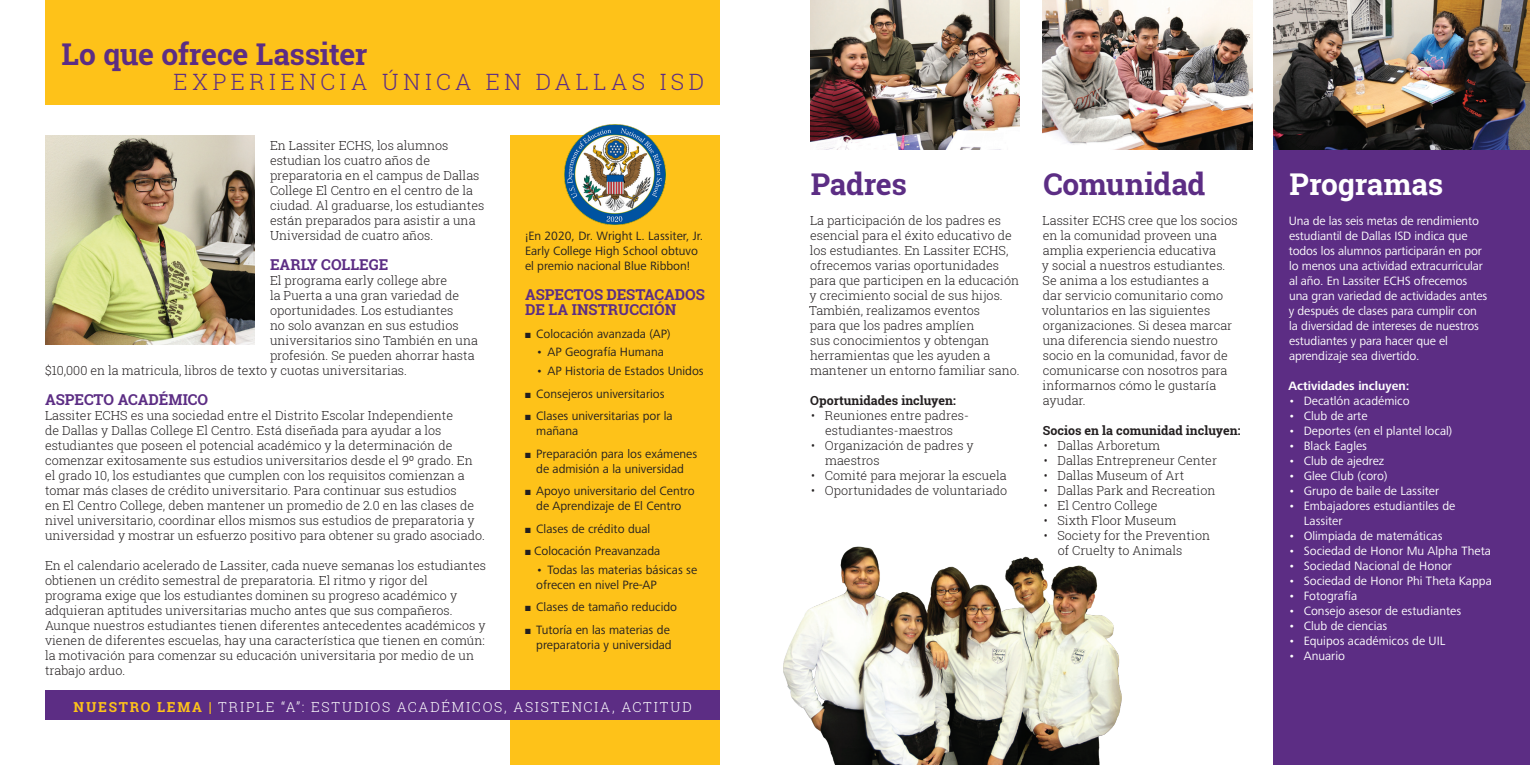
<style>
.page{position:relative;width:1530px;height:765px;background:#fff}
.page>*{position:absolute;margin:0;border:0;box-sizing:border-box;transform-origin:0 0}
.t1{font:700 30px "Roboto Slab";letter-spacing:-.01em;color:#5c2d84}
.t2{font:700 30px "Roboto Slab";letter-spacing:-.01em;color:#fff}
.t3{font:300 22.5px "Roboto Slab";letter-spacing:.2em;color:#5c2d84}
.t4{font:700 15px/15px "Roboto Slab";color:#5c2d84}
.t5{font:300 13.75px "Roboto Slab";letter-spacing:.13em;color:#fff}
.t6{font:300 12.5px/15px "Roboto Slab";color:#231f20}
.t7{font:12.5px/15px "Frutiger Next Pro";color:#fff}
.t8{font:12.5px/15px "Frutiger Next Pro";color:#231f20}
.t9{font:700 12.5px "Roboto Slab";color:#231f20}
.t10{font:700 12.5px "Frutiger Next Pro";color:#fff}
.s1{font-weight:700;color:#fec219}
</style>
<div class="page">
<div style="left:45px;top:0;width:675px;height:105px;background:#fec219"></div>
<div style="left:510px;top:135px;width:210px;height:630px;background:#fec219"></div>
<img style="left:45px;top:135px;width:210px;height:210px">
<div style="left:1274px;top:0;width:256px;height:765px;background:#5c2d84"></div>
<img style="left:810px;top:0;width:210px;height:150px">
<img style="left:1042px;top:0;width:210px;height:150px">
<div style="left:45px;top:690px;width:675px;height:30px;background:#5c2d84"></div>
<img style="left:1274px;top:0;width:256px;height:150px">
<img style="left:783px;top:547px;width:338px;height:218px">
<img style="left:565px;top:124px;width:100px;height:101px">
<p class="t1" style="left:62px;top:34px;width:307px">Lo que ofrece Lassiter</p>
<p class="t3" style="left:174px;top:66px;width:532px">EXPERIENCIA ÚNICA EN DALLAS ISD</p>
<p class="t6" style="left:270px;top:138px;width:216px">En Lassiter ECHS, los alumnos estudian los cuatro años de preparatoria en el campus de Dallas<br>College El Centro en el centro de la ciudad. Al graduarse, los estudiantes están preparados para asistir a una<br>Universidad de cuatro años.</p>
<p class="t4" style="left:270px;top:257px;width:120px">EARLY COLLEGE</p>
<p class="t6" style="left:270px;top:273px;width:179px">El programa early college abre</p>
<p class="t6" style="left:270px;top:288px;width:191px">la Puerta a una gran variedad de</p>
<p class="t6" style="left:270px;top:303px;width:185px">oportunidades. Los estudiantes</p>
<p class="t6" style="left:270px;top:318px;width:190px">no solo avanzan en sus estudios</p>
<p class="t6" style="left:270px;top:333px;width:210px">universitarios sino También en una</p>
<p class="t6" style="left:270px;top:348px;width:206px">profesión. Se pueden ahorrar hasta</p>
<p class="t6" style="left:45px;top:363px;width:364px">$10,000 en la matricula, libros de texto y cuotas universitarias.</p>
<p class="t4" style="left:45px;top:392px;width:165px">ASPECTO ACADÉMICO</p>
<p class="t6" style="left:45px;top:408px;width:442px">Lassiter ECHS es una sociedad entre el Distrito Escolar Independiente<br>de Dallas y Dallas College El Centro. Está diseñada para ayudar a los estudiantes que poseen el potencial académico y la determinación de comenzar exitosamente sus estudios universitarios desde el 9º grado. En el grado 10, los estudiantes que cumplen con los requisitos comienzan a tomar más clases de crédito universitario. Para continuar sus estudios<br>en El Centro College, deben mantener un promedio de 2.0 en las clases de nivel universitario, coordinar ellos mismos sus estudios de preparatoria y universidad y mostrar un esfuerzo positivo para obtener su grado asociado.</p>
<p class="t6" style="left:45px;top:558px;width:443px">En el calendario acelerado de Lassiter, cada nueve semanas los estudiantes obtienen un crédito semestral de preparatoria. El ritmo y rigor del programa exige que los estudiantes dominen su progreso académico y adquieran aptitudes universitarias mucho antes que sus compañeros.<br>Aunque nuestros estudiantes tienen diferentes antecedentes académicos y vienen de diferentes escuelas, hay una característica que tienen en común: la motivación para comenzar su educación universitaria por medio de un trabajo arduo.</p>
<p class="t8" style="left:525px;top:228px;width:180px">¡En 2020, Dr. Wright L. Lassiter, Jr.<br>Early College High School obtuvo el premio nacional Blue Ribbon!</p>
<p class="t4" style="left:525px;top:287px;width:181px">ASPECTOS DESTACADOS<br>DE LA INSTRUCCIÓN</p>
<p class="t8" style="left:525px;top:326px;width:147px">■ Colocación avanzada (AP)</p>
<p class="t8" style="left:536px;top:345px;width:129px">• AP Geografía Humana</p>
<p class="t8" style="left:536px;top:363px;width:169px">• AP Historia de Estados Unidos</p>
<p class="t8" style="left:525px;top:386px;width:141px">■ Consejeros universitarios</p>
<p class="t8" style="left:536px;top:408px;width:138px;text-indent:-11px">■ Clases universitarias por la mañana</p>
<p class="t8" style="left:525px;top:446px;width:174px;text-align:center">■ Preparación para los exámenes de admisión a la universidad</p>
<p class="t8" style="left:525px;top:483px;width:171px;text-align:center">■ Apoyo universitario del Centro de Aprendizaje de El Centro</p>
<p class="t8" style="left:525px;top:521px;width:127px">■ Clases de crédito dual</p>
<p class="t8" style="left:525px;top:543px;width:137px">■ Colocación Preavanzada</p>
<p class="t8" style="left:536px;top:562px;width:163px">• Todas las materias básicas se ofrecen en nivel Pre-AP</p>
<p class="t8" style="left:525px;top:600px;width:154px">■ Clases de tamaño reducido</p>
<p class="t8" style="left:525px;top:622px;width:148px;text-align:right">■ Tutoría en las materias de preparatoria y universidad</p>
<p class="t5" style="left:74px;top:698px;width:620px"><span class="s1">NUESTRO LEMA |</span> TRIPLE “A”: ESTUDIOS ACADÉMICOS, ASISTENCIA, ACTITUD</p>
<p class="t1" style="left:811px;top:164px;width:98px">Padres</p>
<p class="t6" style="left:809px;top:213px;width:212px">La participación de los padres es esencial para el éxito educativo de los estudiantes. En Lassiter ECHS, ofrecemos varias oportunidades para que participen en la educación y crecimiento social de sus hijos.<br>También, realizamos eventos<br>para que los padres amplíen<br>sus conocimientos y obtengan herramientas que les ayuden a mantener un entorno familiar sano.</p>
<p class="t9" style="left:810px;top:392px;width:147px">Oportunidades incluyen:</p>
<p class="t6" style="left:811px;top:408px;width:159px;text-align:center">• Reuniones entre padres&shy;estudiantes-maestros</p>
<p class="t6" style="left:825px;top:438px;width:150px;text-indent:-14px">• Organización de padres y maestros</p>
<p class="t6" style="left:811px;top:468px;width:197px">• Comité para mejorar la escuela</p>
<p class="t6" style="left:811px;top:483px;width:197px">• Oportunidades de voluntariado</p>
<p class="t1" style="left:1043px;top:164px;width:164px">Comunidad</p>
<p class="t2" style="left:1290px;top:164px;width:155px">Programas</p>
<p class="t6" style="left:1042px;top:213px;width:197px">Lassiter ECHS cree que los socios en la comunidad proveen una amplia experiencia educativa<br>y social a nuestros estudiantes.<br>Se anima a los estudiantes a<br>dar servicio comunitario como voluntarios en las siguientes organizaciones. Si desea marcar una diferencia siendo nuestro socio en la comunidad, favor de comunicarse con nosotros para informarnos cómo le gustaría ayudar.</p>
<p class="t9" style="left:1043px;top:422px;width:199px">Socios en la comunidad incluyen:</p>
<p class="t6" style="left:1044px;top:438px;width:118px">• Dallas Arboretum</p>
<p class="t6" style="left:1044px;top:453px;width:175px">• Dallas Entrepreneur Center</p>
<p class="t6" style="left:1044px;top:468px;width:142px">• Dallas Museum of Art</p>
<p class="t6" style="left:1044px;top:483px;width:173px">• Dallas Park and Recreation</p>
<p class="t6" style="left:1044px;top:498px;width:115px">• El Centro College</p>
<p class="t6" style="left:1044px;top:513px;width:134px">• Sixth Floor Museum</p>
<p class="t6" style="left:1058px;top:528px;width:154px;text-indent:-14px">• Society for the Prevention of Cruelty to Animals</p>
<p class="t7" style="left:1289px;top:213px;width:200px">Una de las seis metas de rendimiento estudiantil de Dallas ISD indica que todos los alumnos participarán en por lo menos una actividad extracurricular al año. En Lassiter ECHS ofrecemos una gran variedad de actividades antes y después de clases para cumplir con la diversidad de intereses de nuestros estudiantes y para hacer que el aprendizaje sea divertido.</p>
<p class="t10" style="left:1289px;top:379px;width:122px">Actividades incluyen:</p>
<p class="t7" style="left:1288px;top:393px;width:123px">• Decatlón académico</p>
<p class="t7" style="left:1288px;top:408px;width:81px">• Club de arte</p>
<p class="t7" style="left:1288px;top:423px;width:165px">• Deportes (en el plantel local)</p>
<p class="t7" style="left:1288px;top:438px;width:80px">• Black Eagles</p>
<p class="t7" style="left:1288px;top:453px;width:97px">• Club de ajedrez</p>
<p class="t7" style="left:1288px;top:468px;width:101px">• Glee Club (coro)</p>
<p class="t7" style="left:1288px;top:483px;width:152px">• Grupo de baile de Lassiter</p>
<p class="t7" style="left:1304px;top:498px;width:153px;text-indent:-16px">• Embajadores estudiantiles de<br>Lassiter</p>
<p class="t7" style="left:1288px;top:528px;width:156px">• Olimpiada de matemáticas</p>
<p class="t7" style="left:1288px;top:543px;width:204px">• Sociedad de Honor Mu Alpha Theta</p>
<p class="t7" style="left:1288px;top:558px;width:165px">• Sociedad Nacional de Honor</p>
<p class="t7" style="left:1288px;top:573px;width:205px">• Sociedad de Honor Phi Theta Kappa</p>
<p class="t7" style="left:1288px;top:588px;width:70px">• Fotografía</p>
<p class="t7" style="left:1288px;top:603px;width:174px">• Consejo asesor de estudiantes</p>
<p class="t7" style="left:1288px;top:618px;width:101px">• Club de ciencias</p>
<p class="t7" style="left:1288px;top:633px;width:159px">• Equipos académicos de UIL</p>
<p class="t7" style="left:1288px;top:648px;width:58px">• Anuario</p>
</div>
